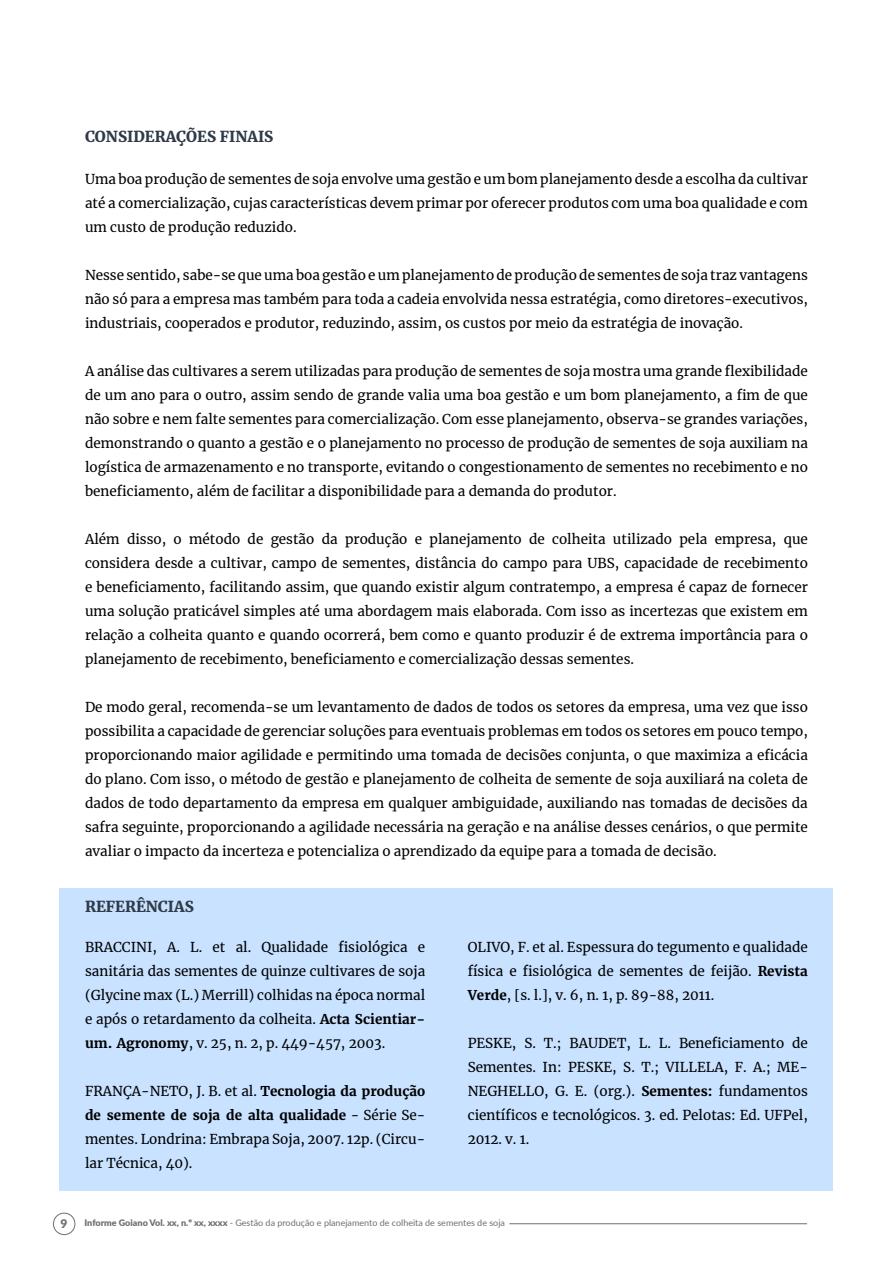
<style>
.page{position:relative;width:893px;height:1263px;background:#fff}
.page>*{position:absolute;margin:0;border:0;box-sizing:border-box;transform-origin:0 0}
.t1{font:900 15px "Merriweather";color:#2f3b48}
.t2{font:13.5px/24px "Merriweather";color:#000;text-align:justify}
.t3{font:900 12px "Lato";color:#6e6f72}
.t4{font:9px "Lato";color:#6e6f72}
.s1{font-weight:700}
.s2{font-weight:900}
</style>
<div class="page">
<div style="left:53px;top:1213px;width:22px;height:22px;border:1px solid #6e6f72;border-radius:50%"></div>
<hr style="left:509px;top:1223px;width:298px;height:1px;background:#6e6f72">
<div style="left:60px;top:888px;width:773px;height:303px;background:#c8e2ff"></div>
<p class="t1" style="left:85px;top:126px;width:190px">CONSIDERAÇÕES FINAIS</p>
<p class="t2" style="left:85px;top:166px;width:724px">Uma boa produção de sementes de soja envolve uma gestão e um bom planejamento desde a escolha da cultivar até a comercialização, cujas características devem primar por oferecer produtos com uma boa qualidade e com um custo de produção reduzido.</p>
<p class="t2" style="left:85px;top:262px;width:724px">Nesse sentido, sabe-se que uma boa gestão e um planejamento de produção de sementes de soja traz vantagens não só para a empresa mas também para toda a cadeia envolvida nessa estratégia, como diretores-executivos, industriais, cooperados e produtor, reduzindo, assim, os custos por meio da estratégia de inovação.</p>
<p class="t2" style="left:85px;top:358px;width:724px">A análise das cultivares a serem utilizadas para produção de sementes de soja mostra uma grande flexibilidade de um ano para o outro, assim sendo de grande valia uma boa gestão e um bom planejamento, a fim de que não sobre e nem falte sementes para comercialização. Com esse planejamento, observa-se grandes variações, demonstrando o quanto a gestão e o planejamento no processo de produção de sementes de soja auxiliam na logística de armazenamento e no transporte, evitando o congestionamento de sementes no recebimento e no beneficiamento, além de facilitar a disponibilidade para a demanda do produtor.</p>
<p class="t2" style="left:85px;top:526px;width:724px">Além disso, o método de gestão da produção e planejamento de colheita utilizado pela empresa, que considera desde a cultivar, campo de sementes, distância do campo para UBS, capacidade de recebimento e beneficiamento, facilitando assim, que quando existir algum contratempo, a empresa é capaz de fornecer uma solução praticável simples até uma abordagem mais elaborada. Com isso as incertezas que existem em relação a colheita quanto e quando ocorrerá, bem como e quanto produzir é de extrema importância para o planejamento de recebimento, beneficiamento e comercialização dessas sementes.</p>
<p class="t2" style="left:85px;top:694px;width:724px">De modo geral, recomenda-se um levantamento de dados de todos os setores da empresa, uma vez que isso possibilita a capacidade de gerenciar soluções para eventuais problemas em todos os setores em pouco tempo, proporcionando maior agilidade e permitindo uma tomada de decisões conjunta, o que maximiza a eficácia do plano. Com isso, o método de gestão e planejamento de colheita de semente de soja auxiliará na coleta de dados de todo departamento da empresa em qualquer ambiguidade, auxiliando nas tomadas de decisões da safra seguinte, proporcionando a agilidade necessária na geração e na análise desses cenários, o que permite avaliar o impacto da incerteza e potencializa o aprendizado da equipe para a tomada de decisão.</p>
<p class="t1" style="left:85px;top:896px;width:110px">REFERÊNCIAS</p>
<p class="t2" style="left:85px;top:934px;width:342px">BRACCINI, A. L. et al. Qualidade fisiológica e sanitária das sementes de quinze cultivares de soja (Glycine max (L.) Merrill) colhidas na época normal e após o retardamento da colheita. <span class="s1">Acta Scientiar&shy;um. Agronomy</span>, v. 25, n. 2, p. 449-457, 2003.</p>
<p class="t2" style="left:85px;top:1078px;width:342px">FRANÇA-NETO, J. B. et al. <span class="s1">Tecnologia da produção de semente de soja de alta qualidade</span> - Série Se&shy;mentes. Londrina: Embrapa Soja, 2007. 12p. (Circu&shy;lar Técnica, 40).</p>
<p class="t2" style="left:468px;top:934px;width:342px">OLIVO, F. et al. Espessura do tegumento e qualidade física e fisiológica de sementes de feijão. <span class="s1">Revista Verde</span>, [s. l.], v. 6, n. 1, p. 89-88, 2011.</p>
<p class="t2" style="left:468px;top:1030px;width:342px">PESKE, S. T.; BAUDET, L. L. Beneficiamento de Sementes. In: PESKE, S. T.; VILLELA, F. A.; ME-NEGHELLO, G. E. (org.). <span class="s1">Sementes:</span> fundamentos científicos e tecnológicos. 3. ed. Pelotas: Ed. UFPel, 2012. v. 1.</p>
<p class="t3" style="left:60px;top:1215px;width:8px">9</p>
<p class="t4" style="left:85px;top:1216px;width:422px"><span class="s2">Informe Goiano Vol. xx, n.º xx, xxxx</span> - Gestão da produção e planejamento de colheita de sementes de soja</p>
</div>
